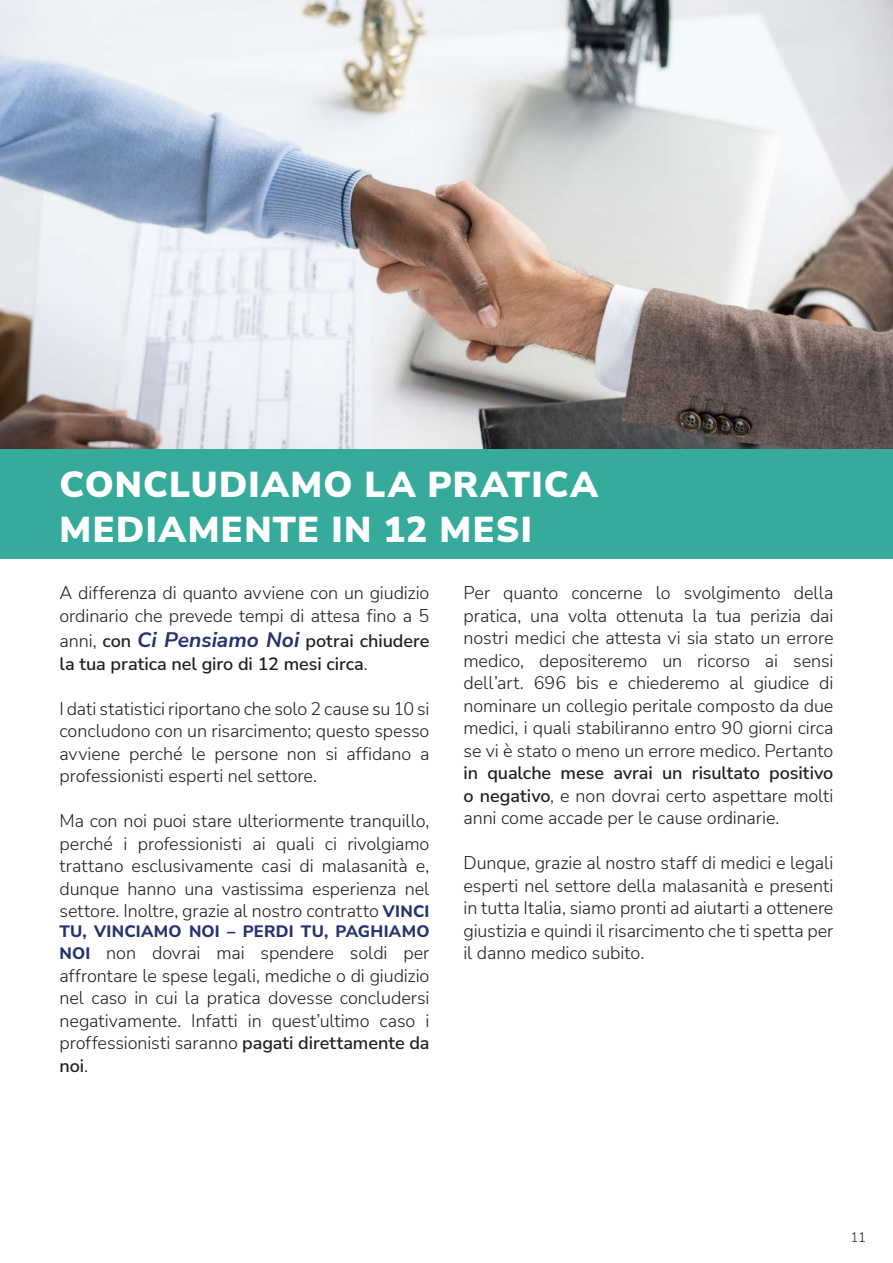
<style>
.page{position:relative;width:893px;height:1263px;background:#fff}
.page>*{position:absolute;margin:0;border:0;box-sizing:border-box;transform-origin:0 0}
.t1{font:900 36px/45px "Nunito Sans";letter-spacing:.035em;color:#fff}
.t2{font:300 18px/22.5px "Nunito Sans";letter-spacing:-.005em;color:#231f20;text-align:justify}
.t3{font:600 18px/22.5px "Nunito Sans";letter-spacing:-.005em;color:#231f20}
.t4{font:800 16.5px "Nunito Sans";letter-spacing:.015em;color:#24346f}
.t5{font:300 13.5px "Nunito Sans";color:#231f20}
.s1{font-weight:300}
.s2{font-weight:700;font-style:italic;font-size:21px;color:#24346f}
.s3{font-weight:800;font-size:16.5px;color:#24346f}
.s4{font-weight:600}
</style>
<div class="page">
<div style="left:0;top:448px;width:893px;height:111px;background:#36ab9b"></div>
<img style="left:0;top:0;width:893px;height:449px">
<h1 class="t1" style="left:60px;top:461px;width:540px">CONCLUDIAMO LA PRATICA<br>MEDIAMENTE IN 12 MESI</h1>
<p class="t2" style="left:60px;top:581px;width:371px">A differenza di quanto avviene con un giudizio ordinario che prevede tempi di attesa fino a 5</p>
<p class="t3" style="left:60px;top:629px;width:371px"><span class="s1">anni,</span> con <span class="s2">Ci Pensiamo Noi</span> potrai chiudere la tua pratica nel giro di 12 mesi circa<span class="s1">.</span></p>
<p class="t2" style="left:60px;top:696px;width:371px">I dati statistici riportano che solo 2 cause su 10 si concludono con un risarcimento; questo spesso avviene perché le persone non si affidano a professionisti esperti nel settore.</p>
<p class="t2" style="left:60px;top:809px;width:371px">Ma con noi puoi stare ulteriormente tranquillo, perché i professionisti ai quali ci rivolgiamo trattano esclusivamente casi di malasanità e, dunque hanno una vastissima esperienza nel settore. Inoltre, grazie al nostro contratto <span class="s3">VINCI</span></p>
<p class="t4" style="left:60px;top:919px;width:371px">TU, VINCIAMO NOI – PERDI TU, PAGHIAMO</p>
<p class="t2" style="left:60px;top:941px;width:371px"><span class="s3">NOI</span> non dovrai mai spendere soldi per affrontare le spese legali, mediche o di giudizio nel caso in cui la pratica dovesse concludersi negativamente. Infatti in quest’ultimo caso i proffessionisti saranno <span class="s4">pagati direttamente da noi</span>.</p>
<p class="t2" style="left:463px;top:581px;width:371px">Per quanto concerne lo svolgimento della pratica, una volta ottenuta la tua perizia dai nostri medici che attesta vi sia stato un errore medico, depositeremo un ricorso ai sensi dell’art. 696 bis e chiederemo al giudice di nominare un collegio peritale composto da due medici, i quali stabiliranno entro 90 giorni circa se vi è stato o meno un errore medico. Pertanto</p>
<p class="t2" style="left:463px;top:761px;width:371px"><span class="s4">in qualche mese avrai un risultato positivo o negativo</span>, e non dovrai certo aspettare molti anni come accade per le cause ordinarie.</p>
<p class="t2" style="left:463px;top:851px;width:371px">Dunque, grazie al nostro staff di medici e legali esperti nel settore della malasanità e presenti in tutta Italia, siamo pronti ad aiutarti a ottenere giustizia e quindi il risarcimento che ti spetta per il danno medico subito.</p>
<p class="t5" style="left:850px;top:1228px;width:17px">11</p>
</div>
